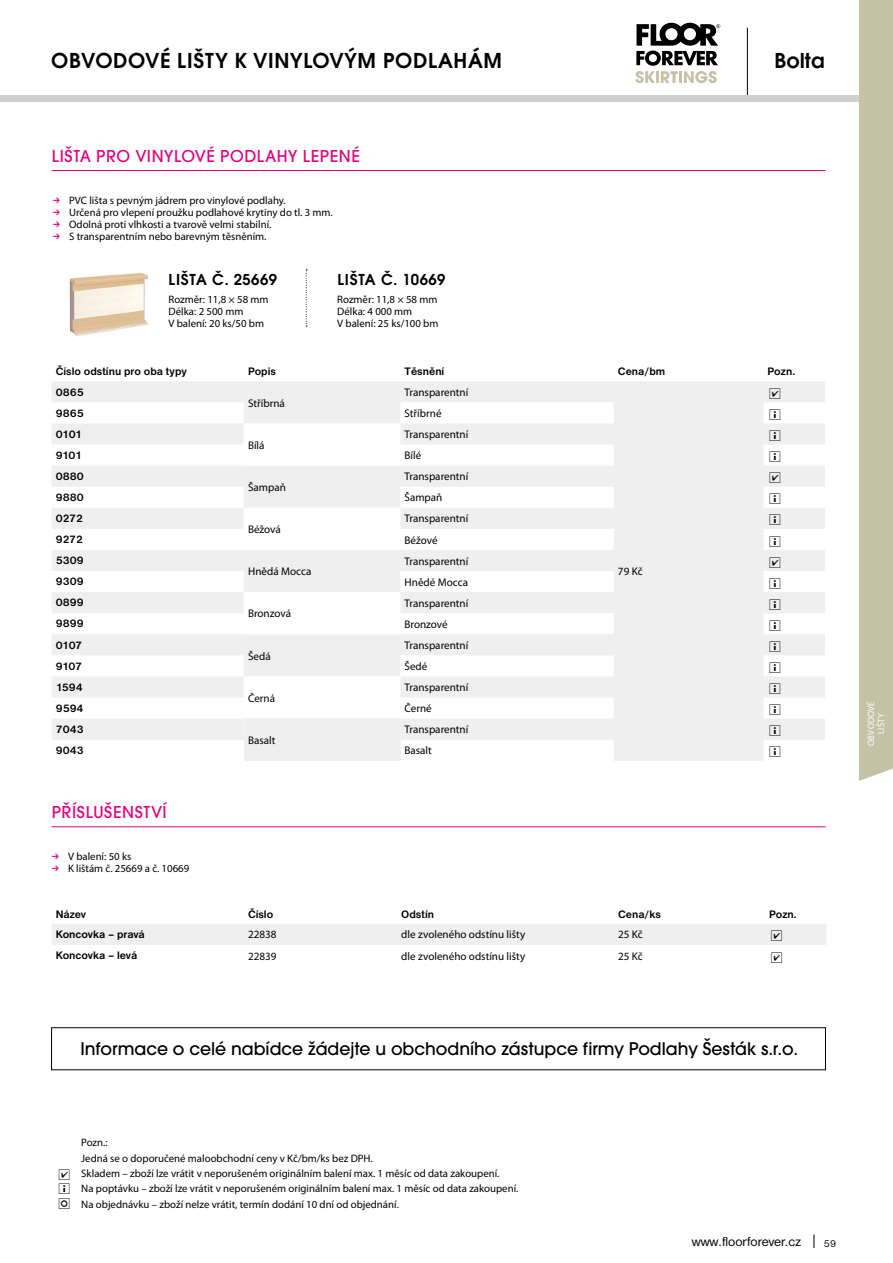
<style>
.page{position:relative;width:893px;height:1263px;background:#fff}
.page>*{position:absolute;margin:0;border:0;box-sizing:border-box;transform-origin:0 0}
.kategorie_titulek{font:22.5px "Avant Gar Got Itc TOT Dem";letter-spacing:.035em;color:#000}
.obsah_kategorie-unac{font:22.5px "Avant Gar Got Itc TOT Dem";color:#000}
.poznamka_text{font:500 19.2px "Avant Garde Got Itc TOT";color:#000}
.tabulka_titulek_1{font:500 18px "Avant Garde Got Itc TOT";letter-spacing:.035em;color:#e5007d}
.tabulka_titulek_2{font:16.5px "Avant Gar Got Itc TOT Dem";letter-spacing:.03em;color:#000}
.t1{font:13.5px "Nimbus Sans DOT";color:#000}
.tabulka_text_bold{font:700 11.25px "Nimbus Sans DOT";color:#000}
.tabulka_text{font:11.1px "Myriad Pro";color:#000}
.poznamka_text-2{font:10.8px "Myriad Pro";color:#000}
.tab_text_hlavicka{font:10.8px "Myriad Pro";color:#000}
.t2{font:10.5px "Nimbus Sans DOT";color:#000}
.obsah_kateg_zalozky{font:9.3px/9.8px "Myriad Pro";letter-spacing:.02em;color:#fff;text-align:center;scale:.95 1}
</style>
<div class="page">
<hr style="left:747px;top:28px;width:1px;height:68px;background:#000">
<svg style="left:635px;top:23px;width:85px;height:60px"></svg>
<svg style="left:52px;top:381px;width:773px;height:380px;fill:#efefef"></svg>
<svg style="left:244px;top:423px;width:156px;height:296px"></svg>
<div style="left:244px;top:719px;width:156px;height:42px;background:#efefef"></div>
<svg style="left:306px;top:269px;width:1px;height:58px"></svg>
<img style="left:69px;top:272px;width:80px;height:64px">
<hr style="left:52px;top:170px;width:773px;height:1px;background:#e5007d">
<hr style="left:52px;top:826px;width:773px;height:1px;background:#e5007d">
<svg style="left:814px;top:1234px;width:1px;height:14px"></svg>
<div style="left:0;top:96px;width:893px;height:6px;background:#d0d0cf"></div>
<div style="left:859px;top:0;width:34px;height:781px;background:#c5c2a7"></div>
<svg style="left:770px;top:409px;width:10px;height:11px"></svg>
<svg style="left:770px;top:430px;width:10px;height:11px"></svg>
<svg style="left:770px;top:451px;width:10px;height:11px"></svg>
<svg style="left:770px;top:494px;width:10px;height:10px"></svg>
<svg style="left:770px;top:515px;width:10px;height:10px"></svg>
<svg style="left:770px;top:536px;width:10px;height:10px"></svg>
<svg style="left:770px;top:578px;width:10px;height:11px"></svg>
<svg style="left:770px;top:599px;width:10px;height:11px"></svg>
<svg style="left:770px;top:620px;width:10px;height:11px"></svg>
<svg style="left:770px;top:641px;width:10px;height:11px"></svg>
<svg style="left:770px;top:662px;width:10px;height:11px"></svg>
<svg style="left:770px;top:683px;width:10px;height:11px"></svg>
<svg style="left:770px;top:704px;width:10px;height:11px"></svg>
<svg style="left:770px;top:726px;width:10px;height:10px"></svg>
<svg style="left:770px;top:747px;width:10px;height:10px"></svg>
<svg style="left:770px;top:388px;width:10px;height:11px"></svg>
<svg style="left:770px;top:473px;width:10px;height:10px"></svg>
<svg style="left:770px;top:557px;width:10px;height:11px"></svg>
<div style="left:52px;top:924px;width:774px;height:21px;background:#efefef"></div>
<p class="kategorie_titulek" style="left:51px;top:47px;width:452px">OBVODOVÉ LIŠTY K VINYLOVÝM PODLAHÁM</p>
<p class="obsah_kategorie-unac" style="left:774px;top:47px;width:52px">Bolta</p>
<p class="tabulka_titulek_1" style="left:52px;top:145px;width:310px">LIŠTA PRO VINYLOVÉ PODLAHY LEPENÉ</p>
<p class="poznamka_text-2" style="left:69px;top:193px;width:218px">PVC lišta s pevným jádrem pro vinylové podlahy.</p>
<p class="poznamka_text-2" style="left:69px;top:205px;width:265px">Určená pro vlepení proužku podlahové krytiny do tl. 3 mm.</p>
<p class="poznamka_text-2" style="left:69px;top:217px;width:204px">Odolná proti vlhkosti a tvarově velmi stabilní.</p>
<p class="poznamka_text-2" style="left:69px;top:229px;width:199px">S transparentním nebo barevným těsněním.</p>
<p class="tabulka_titulek_2" style="left:169px;top:269px;width:110px">LIŠTA Č. 25669</p>
<p class="tab_text_hlavicka" style="left:168px;top:293px;width:102px">Rozměr: 11,8 × 58 mm</p>
<p class="tab_text_hlavicka" style="left:168px;top:305px;width:76px">Délka: 2 500 mm</p>
<p class="tab_text_hlavicka" style="left:168px;top:317px;width:97px">V balení: 20 ks/50 bm</p>
<p class="tabulka_titulek_2" style="left:337px;top:269px;width:110px">LIŠTA Č. 10669</p>
<p class="tab_text_hlavicka" style="left:337px;top:293px;width:102px">Rozměr: 11,8 × 58 mm</p>
<p class="tab_text_hlavicka" style="left:337px;top:305px;width:76px">Délka: 4 000 mm</p>
<p class="tab_text_hlavicka" style="left:337px;top:317px;width:103px">V balení: 25 ks/100 bm</p>
<p class="tabulka_text_bold" style="left:56px;top:365px;width:132px">Číslo odstínu pro oba typy</p>
<p class="tabulka_text_bold" style="left:248px;top:365px;width:29px">Popis</p>
<p class="tabulka_text_bold" style="left:404px;top:365px;width:41px">Těsnění</p>
<p class="tabulka_text_bold" style="left:618px;top:365px;width:49px">Cena/bm</p>
<p class="tabulka_text_bold" style="left:768px;top:365px;width:29px">Pozn.</p>
<p class="tabulka_text_bold" style="left:56px;top:385px;width:29px">0865</p>
<p class="tabulka_text" style="left:248px;top:396px;width:38px">Stříbrná</p>
<p class="tabulka_text" style="left:404px;top:385px;width:65px">Transparentní</p>
<p class="tabulka_text_bold" style="left:56px;top:407px;width:29px">9865</p>
<p class="tabulka_text" style="left:404px;top:406px;width:39px">Stříbrné</p>
<p class="tabulka_text_bold" style="left:56px;top:428px;width:28px">0101</p>
<p class="tabulka_text" style="left:248px;top:438px;width:18px">Bílá</p>
<p class="tabulka_text" style="left:404px;top:428px;width:65px">Transparentní</p>
<p class="tabulka_text_bold" style="left:56px;top:449px;width:28px">9101</p>
<p class="tabulka_text" style="left:404px;top:449px;width:18px">Bílé</p>
<p class="tabulka_text_bold" style="left:56px;top:470px;width:29px">0880</p>
<p class="tabulka_text" style="left:248px;top:480px;width:39px">Šampaň</p>
<p class="tabulka_text" style="left:404px;top:470px;width:65px">Transparentní</p>
<p class="tabulka_text_bold" style="left:56px;top:491px;width:29px">9880</p>
<p class="tabulka_text" style="left:404px;top:491px;width:39px">Šampaň</p>
<p class="tabulka_text_bold" style="left:56px;top:512px;width:29px">0272</p>
<p class="tabulka_text" style="left:248px;top:522px;width:34px">Béžová</p>
<p class="tabulka_text" style="left:404px;top:512px;width:65px">Transparentní</p>
<p class="tabulka_text_bold" style="left:56px;top:533px;width:29px">9272</p>
<p class="tabulka_text" style="left:404px;top:533px;width:35px">Béžové</p>
<p class="tabulka_text_bold" style="left:56px;top:554px;width:29px">5309</p>
<p class="tabulka_text" style="left:248px;top:565px;width:65px">Hnědá Mocca</p>
<p class="tabulka_text" style="left:404px;top:554px;width:65px">Transparentní</p>
<p class="tabulka_text_bold" style="left:56px;top:575px;width:29px">9309</p>
<p class="tabulka_text" style="left:404px;top:575px;width:65px">Hnědé Mocca</p>
<p class="tabulka_text_bold" style="left:56px;top:596px;width:29px">0899</p>
<p class="tabulka_text" style="left:248px;top:607px;width:45px">Bronzová</p>
<p class="tabulka_text" style="left:404px;top:596px;width:65px">Transparentní</p>
<p class="tabulka_text_bold" style="left:56px;top:617px;width:29px">9899</p>
<p class="tabulka_text" style="left:404px;top:617px;width:45px">Bronzové</p>
<p class="tabulka_text_bold" style="left:56px;top:638px;width:28px">0107</p>
<p class="tabulka_text" style="left:248px;top:649px;width:24px">Šedá</p>
<p class="tabulka_text" style="left:404px;top:638px;width:65px">Transparentní</p>
<p class="tabulka_text_bold" style="left:56px;top:660px;width:28px">9107</p>
<p class="tabulka_text" style="left:404px;top:659px;width:24px">Šedé</p>
<p class="tabulka_text_bold" style="left:56px;top:681px;width:28px">1594</p>
<p class="tabulka_text" style="left:248px;top:691px;width:29px">Černá</p>
<p class="tabulka_text" style="left:404px;top:680px;width:65px">Transparentní</p>
<p class="tabulka_text_bold" style="left:56px;top:702px;width:29px">9594</p>
<p class="tabulka_text" style="left:404px;top:702px;width:29px">Černé</p>
<p class="tabulka_text_bold" style="left:56px;top:723px;width:29px">7043</p>
<p class="tabulka_text" style="left:248px;top:733px;width:29px">Basalt</p>
<p class="tabulka_text" style="left:404px;top:723px;width:65px">Transparentní</p>
<p class="tabulka_text_bold" style="left:56px;top:744px;width:29px">9043</p>
<p class="tabulka_text" style="left:404px;top:744px;width:29px">Basalt</p>
<p class="tabulka_titulek_1" style="left:52px;top:801px;width:117px">PŘÍSLUŠENSTVÍ</p>
<p class="poznamka_text-2" style="left:68px;top:850px;width:65px">V balení: 50 ks</p>
<p class="poznamka_text-2" style="left:68px;top:862px;width:123px">K lištám č. 25669 a č. 10669</p>
<p class="tabulka_text" style="left:618px;top:565px;width:26px">79 Kč</p>
<p class="tabulka_text_bold" style="left:56px;top:908px;width:32px">Název</p>
<p class="tabulka_text_bold" style="left:248px;top:908px;width:27px">Číslo</p>
<p class="tabulka_text_bold" style="left:401px;top:908px;width:34px">Odstín</p>
<p class="tabulka_text_bold" style="left:618px;top:908px;width:44px">Cena/ks</p>
<p class="tabulka_text_bold" style="left:769px;top:908px;width:29px">Pozn.</p>
<p class="tabulka_text_bold" style="left:56px;top:928px;width:90px">Koncovka – pravá</p>
<p class="tabulka_text" style="left:248px;top:928px;width:30px">22838</p>
<p class="tabulka_text" style="left:401px;top:928px;width:125px">dle zvoleného odstínu lišty</p>
<p class="tabulka_text" style="left:618px;top:928px;width:26px">25 Kč</p>
<p class="tabulka_text_bold" style="left:56px;top:949px;width:83px">Koncovka – levá</p>
<p class="tabulka_text" style="left:248px;top:949px;width:30px">22839</p>
<p class="tabulka_text" style="left:401px;top:949px;width:125px">dle zvoleného odstínu lišty</p>
<p class="tabulka_text" style="left:618px;top:949px;width:26px">25 Kč</p>
<p class="poznamka_text" style="left:80px;top:1037px;width:719px">Informace o celé nabídce žádejte u obchodního zástupce firmy Podlahy Šesták s.r.o.</p>
<p class="obsah_kateg_zalozky" style="left:866px;top:746px;width:48px;rotate:-90deg">OBVODOVÉ<br>LIŠTY</p>
<p class="poznamka_text-2" style="left:81px;top:1136px;width:28px">Pozn.:</p>
<p class="poznamka_text-2" style="left:81px;top:1151px;width:293px">Jedná se o doporučené maloobchodní ceny v Kč/bm/ks bez DPH.</p>
<p class="poznamka_text-2" style="left:81px;top:1166px;width:420px">Skladem – zboží lze vrátit v neporušeném originálním balení max. 1 měsíc od data zakoupení.</p>
<p class="poznamka_text-2" style="left:81px;top:1182px;width:439px">Na poptávku – zboží lze vrátit v neporušeném originálním balení max. 1 měsíc od data zakoupení.</p>
<p class="poznamka_text-2" style="left:81px;top:1197px;width:319px">Na objednávku – zboží nelze vrátit, termín dodání 10 dní od objednání.</p>
<p class="t1" style="left:692px;top:1234px;width:111px">www.floorforever.cz</p>
<p class="t2" style="left:824px;top:1237px;width:14px">59</p>
</div>
